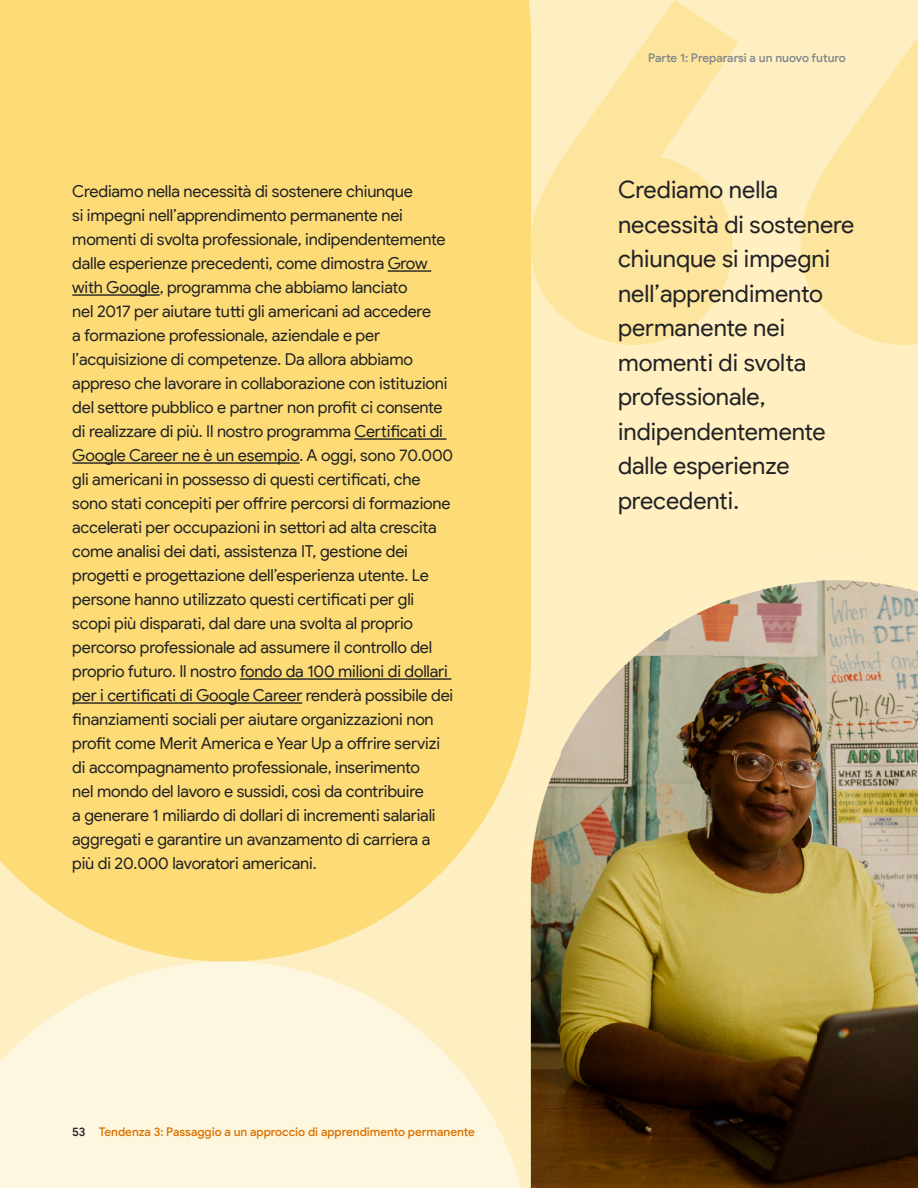
<style>
.page{position:relative;width:918px;height:1188px;background:#fff}
.page>*{position:absolute;margin:0;border:0;box-sizing:border-box;transform-origin:0 0}
.t1{font:24px/34.5px "Google Sans Display";color:#202124}
.t2{font:16.5px/24px "Google Sans Display";letter-spacing:-.01em;color:#202124}
.t3{font:500 12px "Google Sans Display";color:#db7100}
.t4{font:500 12px "Google Sans Display";color:#80868b}
.t5{font:500 12px "Google Sans Display";color:#202124}
</style>
<div class="page">
<img style="left:510px;top:329px;width:51px;height:859px">
<img style="left:715px;top:206px;width:101px;height:982px">
<img style="left:663px;top:345px;width:52px;height:843px">
<img style="left:816px;top:306px;width:51px;height:882px">
<img style="left:561px;top:329px;width:102px;height:859px">
<img style="left:867px;top:339px;width:51px;height:849px">
<div style="left:0;top:0;width:531px;height:802px;background:#fddb77"></div>
<img style="left:0;top:801px;width:478px;height:108px">
<img style="left:478px;top:801px;width:17px;height:28px">
<img style="left:54px;top:908px;width:345px;height:54px">
<img style="left:627px;top:0;width:111px;height:99px">
<img style="left:870px;top:37px;width:48px;height:308px">
<img style="left:579px;top:65px;width:49px;height:280px">
<img style="left:531px;top:140px;width:49px;height:189px">
<img style="left:627px;top:98px;width:98px;height:247px">
<img style="left:821px;top:103px;width:49px;height:236px">
<img style="left:801px;top:175px;width:21px;height:131px">
<img style="left:724px;top:206px;width:9px;height:80px">
<img style="left:0;top:1016px;width:52px;height:172px">
<img style="left:416px;top:1028px;width:53px;height:160px">
<img style="left:469px;top:1081px;width:52px;height:107px">
<hr style="left:388px;top:270px;width:43px;height:2px;background:#202124">
<hr style="left:72px;top:294px;width:88px;height:2px;background:#202124">
<hr style="left:354px;top:438px;width:93px;height:2px;background:#202124">
<hr style="left:72px;top:462px;width:228px;height:2px;background:#202124">
<hr style="left:240px;top:678px;width:211px;height:2px;background:#202124">
<hr style="left:72px;top:702px;width:230px;height:2px;background:#202124">
<p class="t4" style="left:648px;top:50px;width:199px">Parte 1: Prepararsi a un nuovo futuro</p>
<p class="t2" style="left:72px;top:179px;width:382px">Crediamo nella necessità di sostenere chiunque<br>si impegni nell’apprendimento permanente nei momenti di svolta professionale, indipendentemente dalle esperienze precedenti, come dimostra Grow with Google, programma che abbiamo lanciato<br>nel 2017 per aiutare tutti gli americani ad accedere<br>a formazione professionale, aziendale e per l’acquisizione di competenze. Da allora abbiamo appreso che lavorare in collaborazione con istituzioni del settore pubblico e partner non profit ci consente di realizzare di più. Il nostro programma Certificati di Google Career ne è un esempio. A oggi, sono 70.000 gli americani in possesso di questi certificati, che sono stati concepiti per offrire percorsi di formazione accelerati per occupazioni in settori ad alta crescita come analisi dei dati, assistenza IT, gestione dei progetti e progettazione dell’esperienza utente. Le persone hanno utilizzato questi certificati per gli scopi più disparati, dal dare una svolta al proprio percorso professionale ad assumere il controllo del proprio futuro. Il nostro fondo da 100 milioni di dollari per i certificati di Google Career renderà possibile dei finanziamenti sociali per aiutare organizzazioni non profit come Merit America e Year Up a offrire servizi di accompagnamento professionale, inserimento<br>nel mondo del lavoro e sussidi, così da contribuire<br>a generare 1 miliardo di dollari di incrementi salariali aggregati e garantire un avanzamento di carriera a più di 20.000 lavoratori americani.</p>
<h1 class="t1" style="left:618px;top:173px;width:238px">Crediamo nella necessità di sostenere chiunque si impegni nell’apprendimento permanente nei momenti di svolta professionale, indipendentemente dalle esperienze precedenti.</h1>
<p class="t5" style="left:72px;top:1124px;width:15px">53</p>
<p class="t3" style="left:99px;top:1124px;width:378px">Tendenza 3: Passaggio a un approccio di apprendimento permanente</p>
</div>
